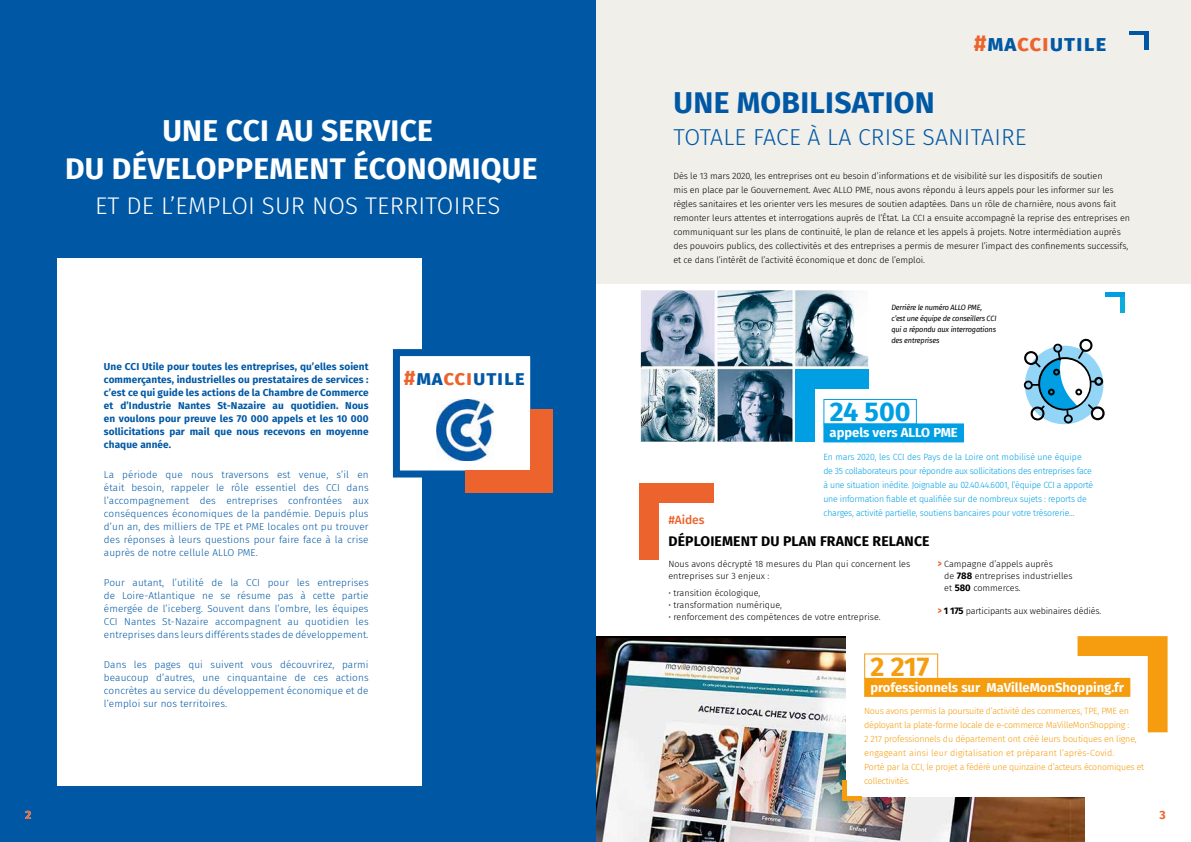
<style>
.page{position:relative;width:1191px;height:842px;background:#fff}
.page>*{position:absolute;margin:0;border:0;box-sizing:border-box;transform-origin:0 0}
.t1{font:700 30px/37.5px "Fira Sans";letter-spacing:.01em;color:#fff;text-align:center}
.t2{font:700 30px "Fira Sans";letter-spacing:.01em;color:#0058a5}
.t3{font:700 27px "Fira Sans";color:#009fe3}
.t4{font:700 27px "Fira Sans";color:#f59d0f}
.t5{font:300 24px "Fira Sans";letter-spacing:.01em;color:#fff}
.t6{font:300 23px "Fira Sans";letter-spacing:.01em;color:#0058a5}
.t7{font:700 23px "Fira Sans";letter-spacing:.04em;color:#0058a5}
.t8{font:700 21px "Fira Sans";letter-spacing:.04em;color:#0058a5}
.t9{font:700 14px "Fira Sans";letter-spacing:.01em;color:#000}
.t10{font:700 13px "Fira Sans";color:#fff}
.t11{font:500 12px "Fira Sans";color:#ec632d}
.t12{font:700 12px "Fira Sans";color:#ec632d}
.t13{font:300 10px/13px "Fira Sans";letter-spacing:.01em;color:#0058a5;text-align:justify}
.t14{font:700 10px/13px "Fira Sans";letter-spacing:.01em;color:#0058a5;text-align:justify}
.t15{font:300 9px/14px "Fira Sans";letter-spacing:-.01em;color:#000}
.t16{font:300 9px/14px "Fira Sans";letter-spacing:-.02em;color:#f59d0f}
.t17{font:300 9px/14px "Fira Sans";letter-spacing:-.02em;color:#009fe3}
.t18{font:italic 7.5px/11px "Fira Sans";letter-spacing:-.03em;color:#000}
.s1{color:#ec632d}
.s2{font-weight:800;font-size:10px;color:#ec632d}
.s3{font-size:9.5px}
.s4{font-weight:700;font-size:9.5px}
</style>
<div class="page">
<img style="left:595px;top:638px;width:475px;height:204px">
<svg style="left:1070px;top:797px;width:14px;height:45px"></svg>
<img style="left:641px;top:290px;width:228px;height:152px">
<div style="left:595px;top:0;width:596px;height:283px;background:#f0efea"></div>
<div style="left:795px;top:369px;width:20px;height:73px;background:#009fe3"></div>
<div style="left:795px;top:369px;width:73px;height:20px;background:#009fe3"></div>
<div style="left:823px;top:423px;width:141px;height:19px;background:#009fe3"></div>
<div style="left:823px;top:399px;width:94px;height:26px;border:1px solid #009fe3"></div>
<hr style="left:1120px;top:293px;width:4px;height:20px;background:#0cacdc">
<hr style="left:1104px;top:293px;width:20px;height:4px;background:#009fe3">
<div style="left:846px;top:636px;width:311px;height:160px;background:#fff"></div>
<div style="left:864px;top:678px;width:266px;height:19px;background:#f59d0f"></div>
<div style="left:864px;top:653px;width:74px;height:26px;border:1px solid #f59d0f"></div>
<hr style="left:842px;top:796px;width:20px;height:4px;background:#f59d0f">
<hr style="left:842px;top:780px;width:4px;height:20px;background:#f59d0f">
<svg style="left:1077px;top:636px;width:90px;height:96px"></svg>
<svg style="left:1023px;top:338px;width:82px;height:86px"></svg>
<hr style="left:1144px;top:31px;width:4px;height:19px;background:#0058a5">
<hr style="left:1128px;top:31px;width:20px;height:4px;background:#0058a5">
<div style="left:0;top:0;width:595px;height:842px;background:#0058a5"></div>
<div style="left:57px;top:258px;width:364px;height:527px;background:#fff"></div>
<svg style="left:392px;top:346px;width:139px;height:135px"></svg>
<div style="left:530px;top:409px;width:22px;height:84px;background:#ec632d"></div>
<div style="left:465px;top:470px;width:87px;height:23px;background:#ec632d"></div>
<img style="left:437px;top:400px;width:57px;height:61px">
<div style="left:639px;top:483px;width:74px;height:20px;background:#ec632d"></div>
<div style="left:639px;top:483px;width:20px;height:77px;background:#ec632d"></div>
<h1 class="t1" style="left:65px;top:110px;width:474px">UNE CCI AU SERVICE<br>DU DÉVELOPPEMENT ÉCONOMIQUE</h1>
<h3 class="t5" style="left:95px;top:189px;width:407px">ET DE L’EMPLOI SUR NOS TERRITOIRES</h3>
<p class="t14" style="left:104px;top:359px;width:266px">Une CCI Utile pour toutes les entreprises, qu’elles soient commerçantes, industrielles ou prestataires de services : c’est ce qui guide les actions de la Chambre de Commerce et d’Industrie Nantes St-Nazaire au quotidien. Nous en voulons pour preuve les 70 000 appels et les 10 000 sollicitations par mail que nous recevons en moyenne chaque année.</p>
<p class="t13" style="left:104px;top:468px;width:266px">La période que nous traversons est venue, s’il en était besoin, rappeler le rôle essentiel des CCI dans l’accompagnement des entreprises confrontées aux conséquences économiques de la pandémie. Depuis plus d’un an, des milliers de TPE et PME locales ont pu trouver des réponses à leurs questions pour faire face à la crise auprès de notre cellule ALLO PME.</p>
<p class="t13" style="left:104px;top:576px;width:266px">Pour autant, l’utilité de la CCI pour les entreprises de Loire-Atlantique ne se résume pas à cette partie émergée de l’iceberg. Souvent dans l’ombre, les équipes CCI Nantes St-Nazaire accompagnent au quotidien les entreprises dans leurs différents stades de développement.</p>
<p class="t13" style="left:104px;top:658px;width:266px">Dans les pages qui suivent vous découvrirez, parmi beaucoup d’autres, une cinquantaine de ces actions concrètes au service du développement économique et de l’emploi sur nos territoires.</p>
<h3 class="t8" style="left:404px;top:360px;width:123px"><span class="s1">#</span>Ma<span class="s1">CCI</span>Utile</h3>
<h3 class="t7" style="left:973px;top:23px;width:134px"><span class="s1">#</span>Ma<span class="s1">CCI</span>Utile</h3>
<h1 class="t2" style="left:673px;top:77px;width:263px">UNE MOBILISATION</h1>
<h3 class="t6" style="left:673px;top:121px;width:354px">TOTALE FACE À LA CRISE SANITAIRE</h3>
<p class="t15" style="left:673px;top:169px;width:458px">Dès le 13 mars 2020, les entreprises ont eu besoin d’informations et de visibilité sur les dispositifs de soutien<br>mis en place par le Gouvernement. Avec ALLO PME, nous avons répondu à leurs appels pour les informer sur les règles sanitaires et les orienter vers les mesures de soutien adaptées. Dans un rôle de charnière, nous avons fait remonter leurs attentes et interrogations auprès de l’État. La CCI a ensuite accompagné la reprise des entreprises en communiquant sur les plans de continuité, le plan de relance et les appels à projets. Notre intermédiation auprès des pouvoirs publics, des collectivités et des entreprises a permis de mesurer l’impact des confinements successifs, et ce dans l’intérêt de l’activité économique et donc de l’emploi.</p>
<p class="t18" style="left:891px;top:302px;width:107px">Derrière le numéro ALLO PME, c’est une équipe de conseillers CCI qui a répondu aux interrogations des entreprises</p>
<h2 class="t3" style="left:830px;top:389px;width:82px">24 500</h2>
<h3 class="t10" style="left:829px;top:422px;width:130px">appels vers ALLO PME</h3>
<p class="t17" style="left:823px;top:450px;width:271px">En mars 2020, les CCI des Pays de la Loire ont mobilisé une équipe de 35 collaborateurs pour répondre aux sollicitations des entreprises face à une situation inédite. Joignable au 02.40.44.6001, l’équipe CCI a apporté une information fiable et qualifiée sur de nombreux sujets : reports de charges, activité partielle, soutiens bancaires pour votre trésorerie…</p>
<h3 class="t11" style="left:668px;top:510px;width:38px">#Aides</h3>
<h3 class="t9" style="left:668px;top:529px;width:263px">DÉPLOIEMENT DU PLAN FRANCE RELANCE</h3>
<p class="t15" style="left:668px;top:557px;width:243px;line-height:12px">Nous avons décrypté 18 mesures du Plan qui concernent les entreprises sur 3 enjeux :</p>
<p class="t15" style="left:668px;top:586px;width:94px">• transition écologique,</p>
<p class="t15" style="left:668px;top:598px;width:115px">• transformation numérique,</p>
<p class="t15" style="left:668px;top:610px;width:214px">• renforcement des compétences de votre entreprise.</p>
<p class="t15" style="left:944px;top:558px;width:130px;line-height:12px;text-indent:-6px"><span class="s2">&gt;</span> Camp<span class="s3">a</span>gne d’appels auprès<br>de <span class="s4">788</span> entreprises industrielles et <span class="s4">580</span> commerces.</p>
<p class="t15" style="left:937px;top:604px;width:165px"><span class="s2">&gt;</span> <span class="s4">1 175</span> participants aux webinaires dédiés.</p>
<h2 class="t4" style="left:870px;top:644px;width:60px">2 217</h2>
<h3 class="t10" style="left:870px;top:676px;width:255px">professionnels sur MaVilleMonShopping.fr</h3>
<p class="t16" style="left:864px;top:704px;width:281px">Nous avons permis la poursuite d’activité des commerces, TPE, PME en déployant la plate-forme locale de e-commerce MaVilleMonShopping :<br>2 217 professionnels du département ont créé leurs boutiques en ligne, engageant ainsi leur digitalisation et préparant l’après-Covid.<br>Porté par la CCI, le projet a fédéré une quinzaine d’acteurs économiques et collectivités.</p>
<h3 class="t12" style="left:25px;top:805px;width:8px">2</h3>
<h3 class="t12" style="left:1159px;top:805px;width:8px">3</h3>
</div>
